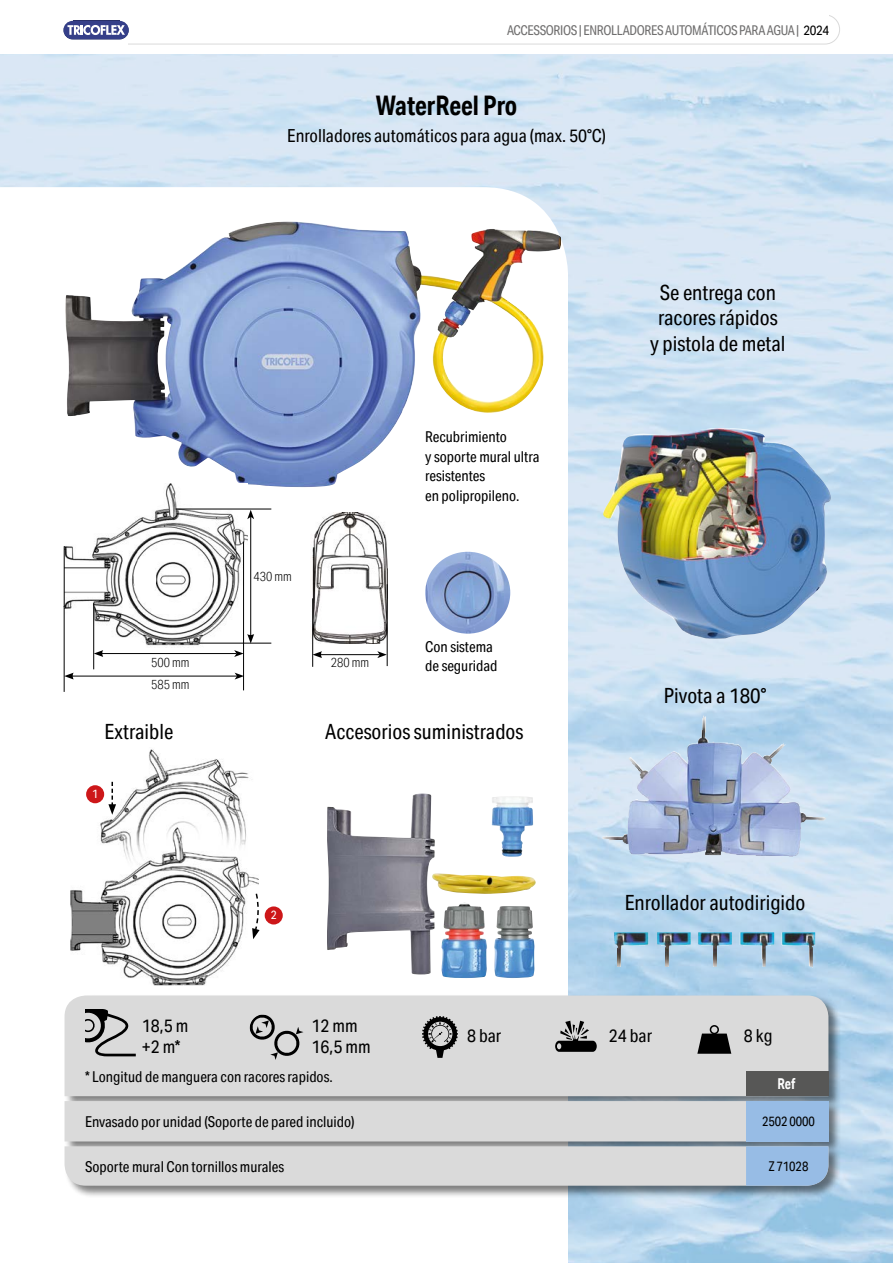
<style>
.page{position:relative;width:893px;height:1263px;background:#fff}
.page>*{position:absolute;margin:0;border:0;box-sizing:border-box;transform-origin:0 0}
.trc_titre{font:700 27px "Aktiv Grotesk Cd";color:#000;scale:.95 1}
.titres_reels{font:21px "Aktiv Grotesk Cd";color:#000}
.page_titre_2e_ligne{font:18px "Aktiv Grotesk Cd";color:#000}
.Datas_reels{font:18px "Aktiv Grotesk Cd";color:#000}
.Datas_reels-2{font:15px "Aktiv Grotesk Cd";color:#000}
.Détails_reels{font:15px/19.5px "Aktiv Grotesk Cd";color:#000}
.entrée_tableau_dévidoirs{font:700 15px "Aktiv Grotesk Cd";color:#fff;scale:.9 1}
.entête_page_-_pair{font:13.5px "Aktiv Grotesk Cd";letter-spacing:-.025em;color:#706f6f}
.données_techniques_tableaux{font:13.5px "Aktiv Grotesk Cd";letter-spacing:-.005em;color:#000;scale:.95 1}
.Corps_CGV{font:300 13.2px "Aktiv Grotesk Cd";color:#000;scale:.95 1}
.applic{font:12px "Aktiv Grotesk Cd";color:#fff}
.s1{color:#000}
</style>
<div class="page">
<img style="left:0;top:54px;width:893px;height:1209px">
<div style="left:63px;top:994px;width:778px;height:204px;background:#000;opacity:.5"></div>
<svg style="left:65px;top:995px;width:763px;height:191px;background:#d4d5d5"></svg>
<svg style="left:746px;top:1146px;width:82px;height:40px;background:#96bae1"></svg>
<div style="left:746px;top:1101px;width:82px;height:40px;background:#97bce5"></div>
<svg style="left:85px;top:1010px;width:51px;height:46px;background:#a3a3a3"></svg>
<svg style="left:250px;top:1014px;width:53px;height:46px;background:#aeaeae"></svg>
<svg style="left:422px;top:1016px;width:36px;height:42px;background:#848484"></svg>
<svg style="left:555px;top:1021px;width:42px;height:31px"></svg>
<svg style="left:697px;top:1025px;width:34px;height:29px"></svg>
<img style="left:597px;top:428px;width:241px;height:211px">
<img style="left:602px;top:716px;width:224px;height:141px">
<img style="left:614px;top:932px;width:201px;height:35px">
<img style="left:62px;top:222px;width:499px;height:267px">
<div style="left:746px;top:1071px;width:82px;height:25px;background:#575756"></div>
<img style="left:425px;top:552px;width:85px;height:82px">
<img style="left:64px;top:483px;width:184px;height:164px">
<div style="left:134px;top:557px;width:22px;height:43px;background:#fff;border-radius:50%"></div>
<img style="left:310px;top:512px;width:77px;height:132px">
<hr style="left:176px;top:509px;width:95px;height:1px;background:#000">
<hr style="left:320px;top:654px;width:60px;height:1px;background:#000">
<svg style="left:313px;top:651px;width:9px;height:7px"></svg>
<svg style="left:377px;top:651px;width:10px;height:7px"></svg>
<hr style="left:101px;top:653px;width:136px;height:1px;background:#000">
<svg style="left:94px;top:650px;width:9px;height:7px"></svg>
<svg style="left:234px;top:650px;width:9px;height:7px"></svg>
<hr style="left:71px;top:676px;width:166px;height:1px;background:#000">
<svg style="left:65px;top:673px;width:9px;height:6px"></svg>
<svg style="left:235px;top:673px;width:8px;height:6px"></svg>
<hr style="left:250px;top:517px;width:1px;height:119px;background:#000">
<svg style="left:247px;top:634px;width:7px;height:9px"></svg>
<svg style="left:247px;top:510px;width:7px;height:9px"></svg>
<hr style="left:312px;top:598px;width:1px;height:69px;background:#000">
<hr style="left:93px;top:603px;width:1px;height:66px;background:#000">
<hr style="left:387px;top:584px;width:1px;height:82px;background:#000">
<hr style="left:243px;top:541px;width:1px;height:149px;background:#000">
<hr style="left:199px;top:643px;width:72px;height:1px;background:#000">
<hr style="left:64px;top:546px;width:1px;height:61px;background:#000">
<hr style="left:64px;top:606px;width:1px;height:86px;background:#000">
<img style="left:71px;top:747px;width:187px;height:238px">
<svg style="left:108px;top:782px;width:8px;height:33px"></svg>
<svg style="left:252px;top:892px;width:8px;height:47px"></svg>
<div style="left:86px;top:785px;width:18px;height:18px;background:#cd1719;border-radius:50%"></div>
<div style="left:265px;top:906px;width:18px;height:18px;background:#cd1719;border-radius:50%"></div>
<img style="left:441px;top:902px;width:46px;height:76px">
<img style="left:494px;top:906px;width:41px;height:72px">
<img style="left:492px;top:796px;width:41px;height:61px">
<img style="left:327px;top:793px;width:108px;height:181px">
<img style="left:431px;top:873px;width:105px;height:21px">
<div style="left:43px;top:15px;width:797px;height:29px;border:1px solid #dadada;border-radius:15px"></div>
<div style="left:30px;top:11px;width:799px;height:25px;background:#fff"></div>
<div style="left:43px;top:11px;width:85px;height:36px;background:#fff"></div>
<div style="left:63px;top:21px;width:66px;height:18px;background:#353f89;border-radius:9px"></div>
<svg style="left:63px;top:21px;width:62px;height:18px"></svg>
<p class="entête_page_-_pair" style="left:507px;top:22px;width:324px">ACCESSORIOS | ENROLLADORES AUTOMÁTICOS PARA AGUA | <span class="s1">2024</span></p>
<p class="trc_titre" style="left:376px;top:89px;width:150px">WaterReel Pro</p>
<p class="page_titre_2e_ligne" style="left:287px;top:125px;width:320px">Enrolladores automáticos para agua (max. 50°C)</p>
<p class="Détails_reels" style="left:425px;top:427px;width:83px">Recubrimiento</p>
<p class="Détails_reels" style="left:425px;top:446px;width:116px">y soporte mural ultra resistentes</p>
<p class="Détails_reels" style="left:425px;top:485px;width:96px">en polipropileno.</p>
<p class="Corps_CGV" style="left:254px;top:568px;width:42px">430 mm</p>
<p class="Corps_CGV" style="left:151px;top:655px;width:42px">500 mm</p>
<p class="Corps_CGV" style="left:151px;top:677px;width:42px">585 mm</p>
<p class="Corps_CGV" style="left:331px;top:655px;width:42px">280 mm</p>
<p class="Détails_reels" style="left:425px;top:636px;width:69px">Con sistema</p>
<p class="Détails_reels" style="left:425px;top:656px;width:74px">de seguridad</p>
<p class="titres_reels" style="left:104px;top:720px;width:70px">Extraible</p>
<p class="titres_reels" style="left:325px;top:720px;width:200px">Accesorios suministrados</p>
<p class="applic" style="left:92px;top:786px;width:7px">1</p>
<p class="Datas_reels" style="left:142px;top:1014px;width:48px">18,5 m</p>
<p class="Datas_reels" style="left:142px;top:1035px;width:40px">+2 m*</p>
<p class="applic" style="left:271px;top:908px;width:7px">2</p>
<p class="Datas_reels" style="left:312px;top:1014px;width:48px">12 mm</p>
<p class="Datas_reels" style="left:312px;top:1035px;width:61px">16,5 mm</p>
<p class="Datas_reels" style="left:467px;top:1025px;width:36px">8 bar</p>
<p class="titres_reels" style="left:660px;top:280px;width:118px">Se entrega con</p>
<p class="titres_reels" style="left:658px;top:305px;width:121px">racores rápidos</p>
<p class="titres_reels" style="left:650px;top:331px;width:137px">y pistola de metal</p>
<p class="titres_reels" style="left:664px;top:683px;width:104px">Pivota a 180°</p>
<p class="titres_reels" style="left:625px;top:890px;width:182px">Enrollador autodirigido</p>
<p class="Datas_reels" style="left:609px;top:1025px;width:45px">24 bar</p>
<p class="Datas_reels" style="left:744px;top:1025px;width:30px">8 kg</p>
<p class="Datas_reels-2" style="left:85px;top:1068px;width:249px">* Longitud de manguera con racores rapidos.</p>
<p class="Datas_reels-2" style="left:85px;top:1113px;width:271px">Envasado por unidad (Soporte de pared incluido)</p>
<p class="Datas_reels-2" style="left:85px;top:1158px;width:201px">Soporte mural Con tornillos murales</p>
<p class="entrée_tableau_dévidoirs" style="left:777px;top:1075px;width:21px">Ref</p>
<p class="données_techniques_tableaux" style="left:762px;top:1113px;width:57px">2502 0000</p>
<p class="données_techniques_tableaux" style="left:769px;top:1158px;width:43px">Z 71028</p>
</div>
